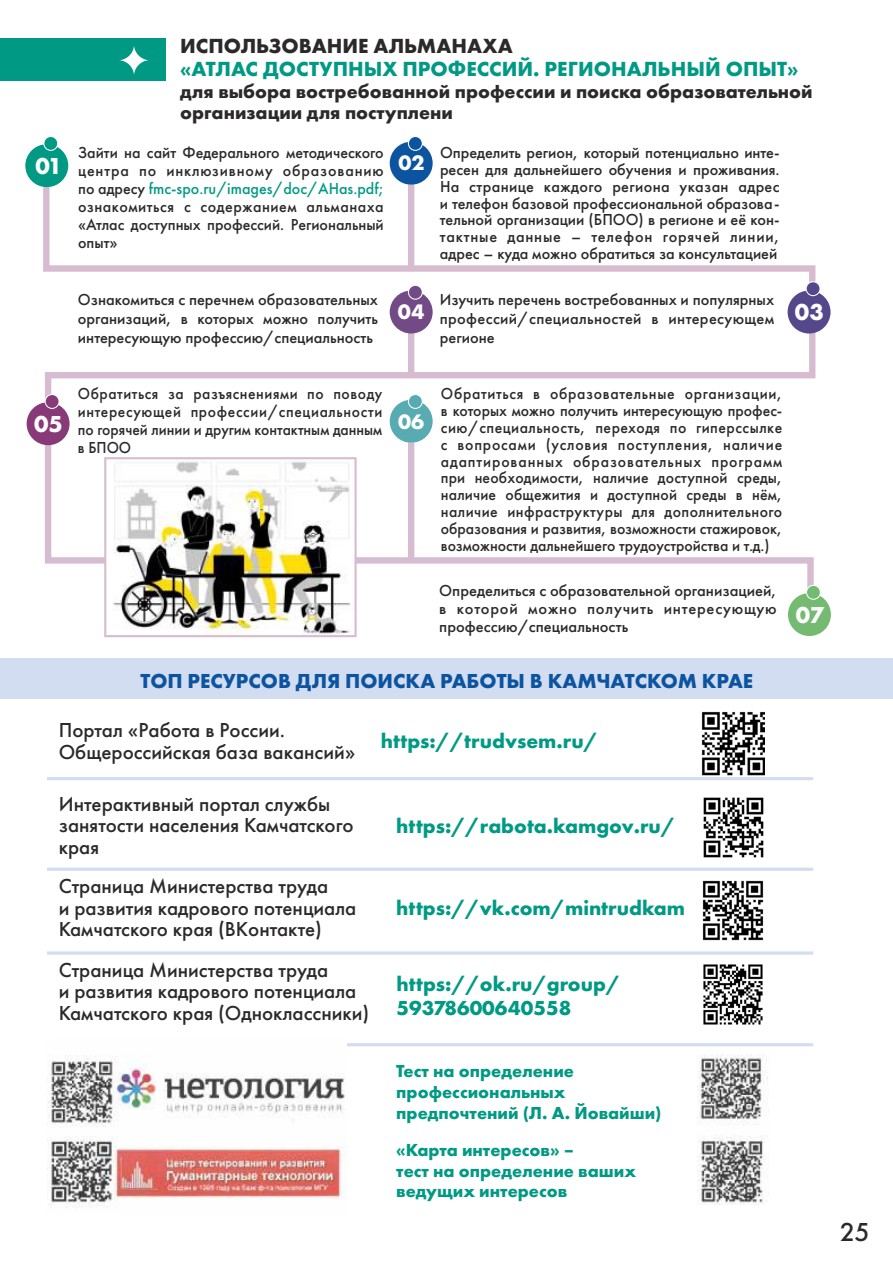
<style>
.page{position:relative;width:893px;height:1263px;background:#fff}
.page>*{position:absolute;margin:0;border:0;box-sizing:border-box;transform-origin:0 0}
.t1{font:500 27px "Futura PT";color:#2b2a29}
.t2{font:700 24px "Futura PT";letter-spacing:-.015em;color:#fefefe}
.t3{font:700 21.75px "Futura PT";color:#fefefe}
.t4{font:700 21.15px "Futura PT";color:#009a84}
.t5{font:700 21.15px "Futura PT";color:#2b2a29}
.t6{font:500 21px/21.6px "Futura PT";color:#2b2a29}
.t7{font:700 21px/24.3px "Futura PT";color:#009a84}
.t8{font:700 21px "Futura PT";color:#0c54a0}
.t9{font:700 19.65px/21.3px "Futura PT";color:#2b2a29}
.t10{font:700 18px/20.7px "Futura PT";color:#009a84}
.t11{font:500 16.5px/18px "Futura PT";color:#2b2a29;text-align:justify}
.t12{font:500 16.5px/17px "Futura PT";color:#2b2a29;text-align:justify;scale:.95 1}
.t13{font:500 16.5px/18px "Futura PT";color:#2b2a29;text-align:justify;scale:.94 1}
.s1{color:#009a84}
</style>
<div class="page">
<div style="left:0;top:658px;width:893px;height:40px;background:#d3ddf1"></div>
<div style="left:0;top:39px;width:166px;height:42px;background:#009a84"></div>
<svg style="left:119px;top:46px;width:30px;height:29px"></svg>
<div style="left:390px;top:142px;width:43px;height:43px;background:#0c54a0;border-radius:50%"></div>
<div style="left:408px;top:136px;width:15px;height:15px;border:2px solid #fefefe;border-radius:50%"></div>
<div style="left:409px;top:137px;width:13px;height:13px;background:#0c54a0;border-radius:50%"></div>
<svg style="left:40px;top:181px;width:779px;height:416px"></svg>
<div style="left:25px;top:144px;width:43px;height:43px;background:#009a84;border-radius:50%"></div>
<div style="left:43px;top:136px;width:15px;height:15px;border:2px solid #fefefe;border-radius:50%"></div>
<div style="left:44px;top:137px;width:13px;height:13px;background:#009a84;border-radius:50%"></div>
<div style="left:788px;top:291px;width:42px;height:42px;background:#54478a;border-radius:50%"></div>
<div style="left:806px;top:281px;width:14px;height:15px;border:2px solid #fefefe;border-radius:50%"></div>
<div style="left:807px;top:282px;width:12px;height:13px;background:#54478a;border-radius:50%"></div>
<div style="left:27px;top:402px;width:43px;height:43px;background:#873978;border-radius:50%"></div>
<div style="left:45px;top:394px;width:15px;height:15px;border:2px solid #fefefe;border-radius:50%"></div>
<div style="left:46px;top:395px;width:13px;height:13px;background:#873978;border-radius:50%"></div>
<img style="left:107px;top:460px;width:247px;height:174px">
<div style="left:788px;top:593px;width:43px;height:43px;background:#74bb71;border-radius:50%"></div>
<div style="left:806px;top:585px;width:15px;height:15px;border:2px solid #fefefe;border-radius:50%"></div>
<div style="left:807px;top:586px;width:13px;height:13px;background:#74bb71;border-radius:50%"></div>
<div style="left:104px;top:457px;width:253px;height:180px;border:2px solid #d7bcd1"></div>
<img style="left:701px;top:712px;width:64px;height:63px">
<img style="left:703px;top:797px;width:61px;height:61px">
<img style="left:702px;top:880px;width:62px;height:61px">
<img style="left:703px;top:964px;width:60px;height:61px">
<hr style="left:47px;top:777px;width:766px;height:3px;background:#d3ddf1">
<hr style="left:47px;top:868px;width:766px;height:3px;background:#d3ddf1">
<hr style="left:47px;top:951px;width:766px;height:4px;background:#dae3f3">
<hr style="left:47px;top:1043px;width:766px;height:3px;background:#d3ddf1">
<img style="left:47px;top:1043px;width:300px;height:165px">
<img style="left:697px;top:1055px;width:72px;height:150px">
<h2 class="t2" style="left:35px;top:155px;width:28px">01</h2>
<h2 class="t2" style="left:34px;top:413px;width:30px">05</h2>
<p class="t5" style="left:180px;top:37px;width:334px">ИСПОЛЬЗОВАНИЕ АЛЬМАНАХА</p>
<p class="t4" style="left:180px;top:60px;width:620px">«АТЛАС ДОСТУПНЫХ ПРОФЕССИЙ. РЕГИОНАЛЬНЫЙ ОПЫТ»</p>
<p class="t9" style="left:180px;top:82px;width:634px">для выбора востребованной профессии и поиска образовательной организации для поступлени</p>
<p class="t11" style="left:78px;top:144px;width:307px">Зайти на сайт Федерального методического центра по инклюзивному образованию по адресу <span class="s1">fmc-spo.ru/images/doc/AHas.pdf; </span>ознакомиться с содержанием альманаха «Атлас доступных профессий. Региональный опыт»</p>
<h3 class="t3" style="left:398px;top:154px;width:28px">02</h3>
<p class="t11" style="left:440px;top:145px;width:341px;line-height:17px">Определить регион, который потенциально инте&shy;ресен для дальнейшего обучения и проживания.<br>На странице каждого региона указан адрес и телефон базовой профессиональной образова&shy;тельной организации (БПОО) в регионе и её кон&shy;тактные данные – телефон горячей линии, адрес – куда можно обратиться за консультацией</p>
<p class="t11" style="left:78px;top:291px;width:302px;line-height:19px">Ознакомиться с перечнем образовательных организаций, в которых можно получить интересующую профессию/специальность</p>
<h3 class="t3" style="left:398px;top:303px;width:28px">04</h3>
<p class="t11" style="left:440px;top:291px;width:336px;line-height:19px">Изучить перечень востребованных и популярных профессий/специальностей в интересующем регионе</p>
<h2 class="t2" style="left:795px;top:302px;width:30px">03</h2>
<p class="t13" style="left:78px;top:385px;width:325px">Обратиться за разъяснениями по поводу интересующей профессии/специальности по горячей линии и другим контактным данным в БПОО</p>
<h3 class="t3" style="left:398px;top:412px;width:28px">06</h3>
<p class="t12" style="left:441px;top:386px;width:361px">Обратиться в образовательные организации, в которых можно получить интересующую профес&shy;сию/специальность, переходя по гиперссылке с вопросами (условия поступления, наличие адаптированных образовательных программ при необходимости, наличие доступной среды, наличие общежития и доступной среды в нём, наличие инфраструктуры для дополнительного образования и развития, возможности стажировок, возможности дальнейшего трудоустройства и т.д.)</p>
<p class="t11" style="left:439px;top:583px;width:339px">Определиться с образовательной организацией, в которой можно получить интересующую профессию/специальность</p>
<h2 class="t2" style="left:796px;top:604px;width:30px">07</h2>
<p class="t8" style="left:140px;top:672px;width:614px">ТОП РЕСУРСОВ ДЛЯ ПОИСКА РАБОТЫ В КАМЧАТСКОМ КРАЕ</p>
<p class="t6" style="left:59px;top:721px;width:298px">Портал «Работа в России.<br>Общероссийская база вакансий»</p>
<p class="t7" style="left:381px;top:730px;width:219px">https://trudvsem.ru/</p>
<p class="t6" style="left:59px;top:794px;width:296px">Интерактивный портал службы занятости населения Камчатского края</p>
<p class="t7" style="left:396px;top:815px;width:280px">https://rabota.kamgov.ru/</p>
<p class="t6" style="left:59px;top:877px;width:299px">Страница Министерства труда<br>и развития кадрового потенциала<br>Камчатского края (ВКонтакте)</p>
<p class="t6" style="left:59px;top:960px;width:312px">Страница Министерства труда<br>и развития кадрового потенциала<br>Камчатского края (Одноклассники)</p>
<p class="t7" style="left:396px;top:898px;width:290px">https://vk.com/mintrudkam</p>
<p class="t7" style="left:396px;top:973px;width:225px">https://ok.ru/group/<br>59378600640558</p>
<p class="t10" style="left:396px;top:1062px;width:267px">Тест на определение профессиональных предпочтений (Л. А. Йовайши)</p>
<p class="t10" style="left:396px;top:1140px;width:241px">«Карта интересов» –<br>тест на определение ваших ведущих интересов</p>
<h1 class="t1" style="left:840px;top:1221px;width:32px">25</h1>
</div>
